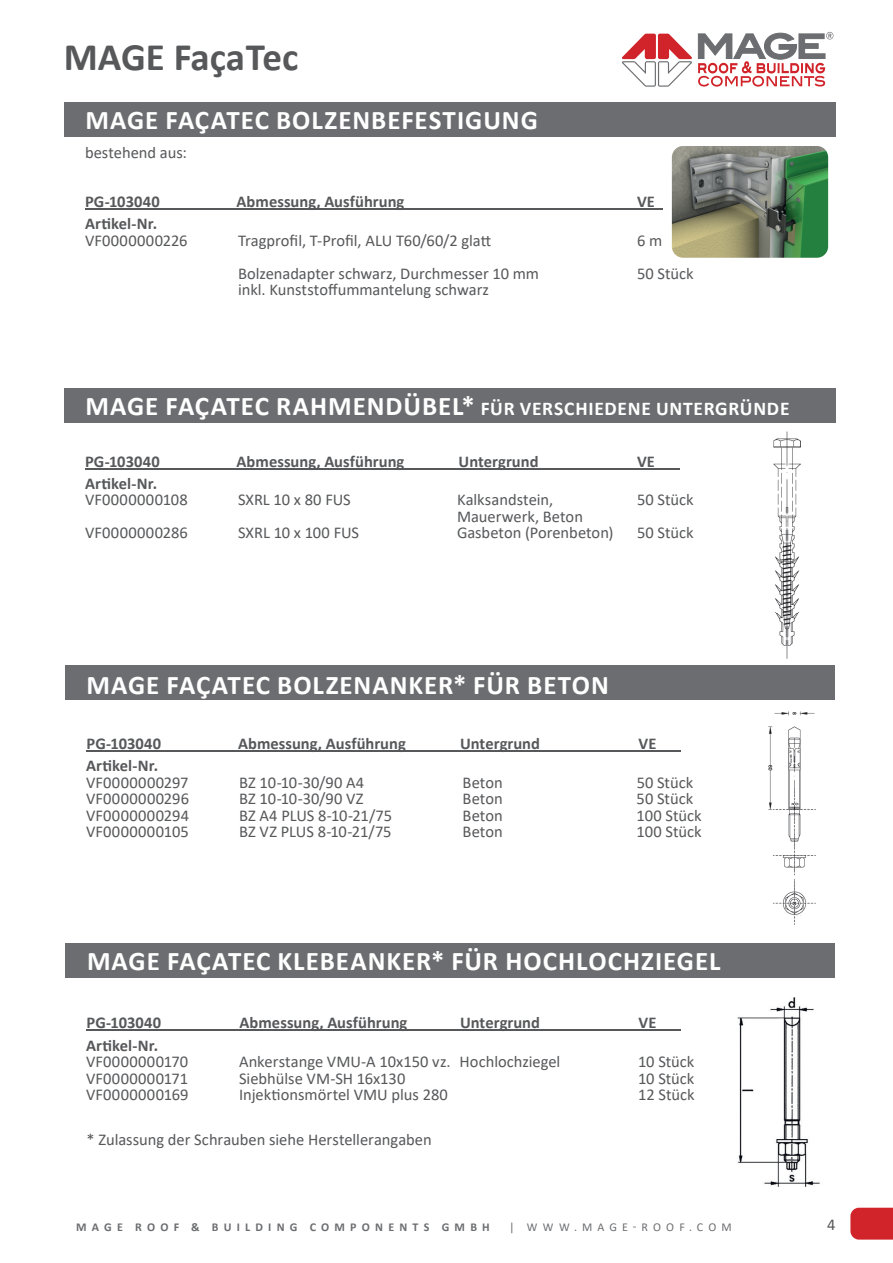
<style>
.page{position:relative;width:893px;height:1263px;background:#fff}
.page>*{position:absolute;margin:0;border:0;box-sizing:border-box;transform-origin:0 0}
.t1{font:700 39px "Calibri";color:#57585a}
.t2{font:700 27px "Calibri";letter-spacing:.035em;color:#fff}
.t3{font:700 19.5px "Calibri";letter-spacing:.035em;color:#fff}
.t4{font:16.5px "Calibri";color:#57585a}
.t5{font:700 16.5px "Calibri";letter-spacing:.005em;color:#57585a}
.t6{font:16.5px "Calibri";letter-spacing:.025em;color:#57585a}
.t7{font:700 12px "Calibri";letter-spacing:.435em;color:#6c6d70}
.t8{font:12px "Calibri";letter-spacing:.435em;color:#6c6d70}
.s1{font-size:27px}
</style>
<div class="page">
<div style="left:64px;top:388px;width:772px;height:34px;background:#6c6d70"></div>
<div style="left:65px;top:943px;width:769px;height:34px;background:#6c6d70"></div>
<div style="left:65px;top:665px;width:769px;height:34px;background:#6c6d70"></div>
<hr style="left:85px;top:468px;width:594px;height:1px;background:#57585a">
<hr style="left:87px;top:751px;width:594px;height:1px;background:#57585a">
<img style="left:773px;top:432px;width:27px;height:226px">
<img style="left:768px;top:711px;width:48px;height:213px">
<img style="left:737px;top:997px;width:83px;height:190px">
<hr style="left:87px;top:1030px;width:594px;height:1px;background:#57585a">
<div style="left:64px;top:102px;width:772px;height:34px;background:#6c6d70"></div>
<hr style="left:85px;top:209px;width:577px;height:1px;background:#57585a">
<img style="left:672px;top:146px;width:156px;height:112px">
<svg style="left:621px;top:32px;width:212px;height:55px"></svg>
<svg style="left:850px;top:1208px;width:43px;height:31px"></svg>
<h1 class="t1" style="left:64px;top:29px;width:236px">MAGE FaçaTec</h1>
<h2 class="t2" style="left:86px;top:101px;width:454px">MAGE FAÇATEC BOLZENBEFESTIGUNG</h2>
<p class="t4" style="left:85px;top:141px;width:103px">bestehend aus:</p>
<p class="t5" style="left:85px;top:190px;width:76px">PG-103040</p>
<p class="t5" style="left:237px;top:190px;width:169px">Abmessung, Ausführung</p>
<p class="t5" style="left:637px;top:190px;width:19px">VE</p>
<p class="t5" style="left:85px;top:212px;width:74px">Artikel-Nr.</p>
<p class="t6" style="left:85px;top:229px;width:104px">VF0000000226</p>
<p class="t4" style="left:238px;top:229px;width:255px">Tragprofil, T-Profil, ALU T60/60/2 glatt</p>
<p class="t4" style="left:637px;top:229px;width:27px">6 m</p>
<p class="t4" style="left:238px;top:262px;width:302px">Bolzenadapter schwarz, Durchmesser 10 mm</p>
<p class="t4" style="left:637px;top:262px;width:58px">50 Stück</p>
<p class="t4" style="left:238px;top:278px;width:253px">inkl. Kunststoffummantelung schwarz</p>
<p class="t3" style="left:86px;top:395px;width:705px"><span class="s1">MAGE FAÇATEC RAHMENDÜBEL*</span> FÜR VERSCHIEDENE UNTERGRÜNDE</p>
<p class="t5" style="left:85px;top:450px;width:76px">PG-103040</p>
<p class="t5" style="left:237px;top:450px;width:169px">Abmessung, Ausführung</p>
<p class="t5" style="left:459px;top:450px;width:81px">Untergrund</p>
<p class="t5" style="left:637px;top:450px;width:19px">VE</p>
<p class="t5" style="left:85px;top:471px;width:74px">Artikel-Nr.</p>
<p class="t6" style="left:85px;top:488px;width:104px">VF0000000108</p>
<p class="t4" style="left:238px;top:488px;width:114px">SXRL 10 x 80 FUS</p>
<p class="t4" style="left:457px;top:488px;width:98px">Kalksandstein,</p>
<p class="t4" style="left:637px;top:488px;width:58px">50 Stück</p>
<p class="t4" style="left:457px;top:505px;width:127px">Mauerwerk, Beton</p>
<p class="t6" style="left:85px;top:521px;width:104px">VF0000000286</p>
<p class="t4" style="left:238px;top:521px;width:123px">SXRL 10 x 100 FUS</p>
<p class="t4" style="left:457px;top:521px;width:158px">Gasbeton (Porenbeton)</p>
<p class="t4" style="left:637px;top:521px;width:58px">50 Stück</p>
<h2 class="t2" style="left:87px;top:666px;width:524px">MAGE FAÇATEC BOLZENANKER* FÜR BETON</h2>
<p class="t5" style="left:87px;top:732px;width:76px">PG-103040</p>
<p class="t5" style="left:238px;top:732px;width:169px">Abmessung, Ausführung</p>
<p class="t5" style="left:460px;top:732px;width:81px">Untergrund</p>
<p class="t5" style="left:639px;top:732px;width:19px">VE</p>
<p class="t5" style="left:86px;top:754px;width:74px">Artikel-Nr.</p>
<p class="t6" style="left:86px;top:771px;width:104px">VF0000000297</p>
<p class="t4" style="left:239px;top:771px;width:127px">BZ 10-10-30/90 A4</p>
<p class="t4" style="left:463px;top:771px;width:42px">Beton</p>
<p class="t4" style="left:637px;top:771px;width:58px">50 Stück</p>
<p class="t6" style="left:86px;top:787px;width:104px">VF0000000296</p>
<p class="t4" style="left:239px;top:787px;width:126px">BZ 10-10-30/90 VZ</p>
<p class="t4" style="left:463px;top:787px;width:42px">Beton</p>
<p class="t4" style="left:637px;top:787px;width:58px">50 Stück</p>
<p class="t6" style="left:86px;top:804px;width:105px">VF0000000294</p>
<p class="t4" style="left:239px;top:804px;width:155px">BZ A4 PLUS 8-10-21/75</p>
<p class="t4" style="left:463px;top:804px;width:42px">Beton</p>
<p class="t4" style="left:637px;top:804px;width:67px">100 Stück</p>
<p class="t6" style="left:86px;top:820px;width:104px">VF0000000105</p>
<p class="t4" style="left:239px;top:820px;width:154px">BZ VZ PLUS 8-10-21/75</p>
<p class="t4" style="left:463px;top:820px;width:42px">Beton</p>
<p class="t4" style="left:637px;top:820px;width:67px">100 Stück</p>
<h2 class="t2" style="left:87px;top:942px;width:635px">MAGE FAÇATEC KLEBEANKER* FÜR HOCHLOCHZIEGEL</h2>
<p class="t5" style="left:87px;top:1011px;width:76px">PG-103040</p>
<p class="t5" style="left:240px;top:1011px;width:169px">Abmessung, Ausführung</p>
<p class="t5" style="left:460px;top:1011px;width:81px">Untergrund</p>
<p class="t5" style="left:639px;top:1011px;width:19px">VE</p>
<p class="t5" style="left:86px;top:1034px;width:74px">Artikel-Nr.</p>
<p class="t6" style="left:86px;top:1050px;width:104px">VF0000000170</p>
<p class="t4" style="left:239px;top:1050px;width:323px">Ankerstange VMU-A 10x150 vz. Hochlochziegel</p>
<p class="t4" style="left:638px;top:1050px;width:58px">10 Stück</p>
<p class="t6" style="left:86px;top:1067px;width:103px">VF0000000171</p>
<p class="t4" style="left:239px;top:1067px;width:168px">Siebhülse VM-SH 16x130</p>
<p class="t4" style="left:638px;top:1067px;width:58px">10 Stück</p>
<p class="t6" style="left:86px;top:1083px;width:104px">VF0000000169</p>
<p class="t4" style="left:239px;top:1083px;width:210px">Injektionsmörtel VMU plus 280</p>
<p class="t4" style="left:638px;top:1083px;width:58px">12 Stück</p>
<p class="t4" style="left:87px;top:1128px;width:347px">* Zulassung der Schrauben siehe Herstellerangaben</p>
<p class="t7" style="left:76px;top:1219px;width:415px">MAGE ROOF &amp; BUILDING COMPONENTS GMBH</p>
<p class="t8" style="left:509px;top:1219px;width:224px">| WWW.MAGE-ROOF.COM</p>
<p class="t4" style="left:827px;top:1213px;width:10px">4</p>
</div>
